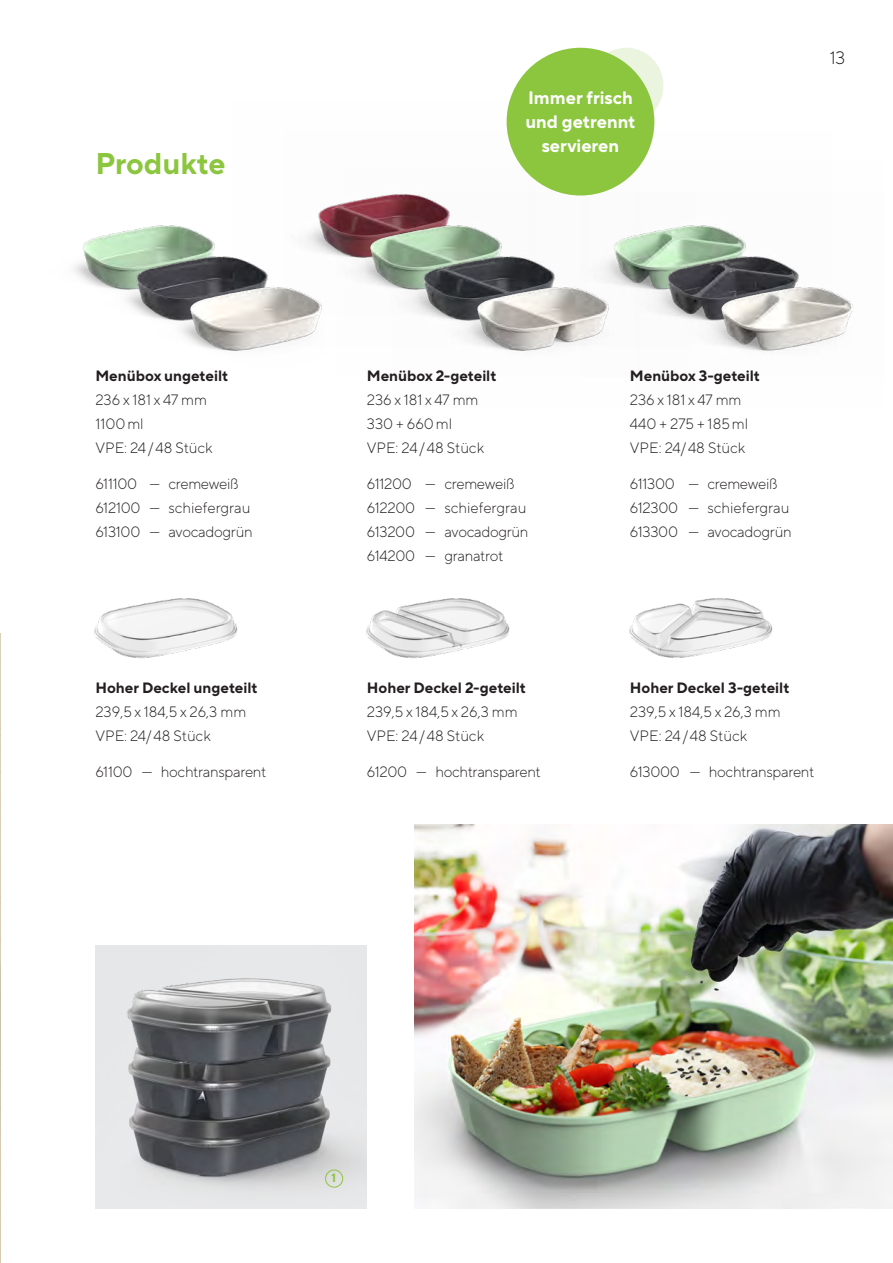
<style>
.page{position:relative;width:893px;height:1263px;background:#fff}
.page>*{position:absolute;margin:0;border:0;box-sizing:border-box;transform-origin:0 0}
.t1{font:700 30px "TT Norms Pro";color:#8bc63e}
.t2{font:700 18px/24px "TT Norms Pro";color:#fff;text-align:center}
.t3{font:300 18px "TT Norms Pro";color:#231f20}
.t4{font:300 15px/24px "TT Norms Pro";letter-spacing:-.02em;color:#231f20}
.t5{font:300 15px/24px "TT Norms Pro";color:#231f20}
.t6{font:700 15px "TT Norms Pro";color:#231f20}
.t7{font:700 12px "TT Norms Pro";color:#8bc63e}
</style>
<div class="page">
<img style="left:0;top:633px;width:1px;height:630px">
<img style="left:414px;top:825px;width:479px;height:384px">
<img style="left:95px;top:945px;width:272px;height:264px">
<div style="left:325px;top:1170px;width:18px;height:17px;border:1px solid #8bc63e;border-radius:50%"></div>
<img style="left:408px;top:194px;width:156px;height:157px">
<img style="left:528px;top:131px;width:126px;height:214px">
<img style="left:581px;top:161px;width:73px;height:184px">
<img style="left:635px;top:192px;width:218px;height:161px">
<img style="left:74px;top:235px;width:30px;height:53px">
<img style="left:104px;top:194px;width:304px;height:157px">
<img style="left:629px;top:598px;width:144px;height:60px">
<img style="left:94px;top:598px;width:144px;height:60px">
<img style="left:366px;top:598px;width:144px;height:60px">
<div style="left:589px;top:48px;width:74px;height:76px;background:#ebf4de;border-radius:50%"></div>
<div style="left:507px;top:48px;width:147px;height:147px;background:#8bc63e;border-radius:50%"></div>
<h1 class="t1" style="left:95px;top:141px;width:132px">Produkte</h1>
<p class="t6" style="left:95px;top:364px;width:134px">Menübox ungeteilt</p>
<p class="t5" style="left:95px;top:386px;width:119px">236 x 181 x 47 mm<br>1100ml<br>VPE: 24/48 Stück</p>
<p class="t4" style="left:95px;top:470px;width:159px">611100 — cremeweiß<br>612100 — schiefergrau<br>613100 — avocadogrün</p>
<p class="t6" style="left:95px;top:676px;width:164px">Hoher Deckel ungeteilt</p>
<p class="t5" style="left:95px;top:698px;width:152px">239,5 x 184,5 x 26,3 mm<br>VPE: 24/48 Stück</p>
<p class="t4" style="left:95px;top:758px;width:172px">61100 — hochtransparent</p>
<p class="t2" style="left:525px;top:85px;width:111px">Immer frisch und getrennt servieren</p>
<p class="t3" style="left:830px;top:45px;width:17px">13</p>
<p class="t6" style="left:367px;top:364px;width:131px">Menübox 2-geteilt</p>
<p class="t5" style="left:367px;top:386px;width:119px">236 x 181 x 47 mm<br>330 + 660ml<br>VPE: 24/48 Stück</p>
<p class="t4" style="left:367px;top:470px;width:163px">611200 — cremeweiß<br>612200 — schiefergrau<br>613200 — avocadogrün<br>614200 — granatrot</p>
<p class="t6" style="left:367px;top:676px;width:160px">Hoher Deckel 2-geteilt</p>
<p class="t5" style="left:367px;top:698px;width:152px">239,5 x 184,5 x 26,3 mm<br>VPE: 24/48 Stück</p>
<p class="t4" style="left:367px;top:758px;width:175px">61200 — hochtransparent</p>
<p class="t6" style="left:630px;top:364px;width:132px">Menübox 3-geteilt</p>
<p class="t5" style="left:630px;top:386px;width:120px">236 x 181 x 47 mm<br>440 + 275 + 185ml<br>VPE: 24/48 Stück</p>
<p class="t4" style="left:630px;top:470px;width:163px">611300 — cremeweiß<br>612300 — schiefergrau<br>613300 — avocadogrün</p>
<p class="t6" style="left:630px;top:676px;width:161px">Hoher Deckel 3-geteilt</p>
<p class="t5" style="left:630px;top:698px;width:152px">239,5 x 184,5 x 26,3 mm<br>VPE: 24/48 Stück</p>
<p class="t4" style="left:630px;top:758px;width:186px">613000 — hochtransparent</p>
<p class="t7" style="left:332px;top:1169px;width:6px">1</p>
</div>
